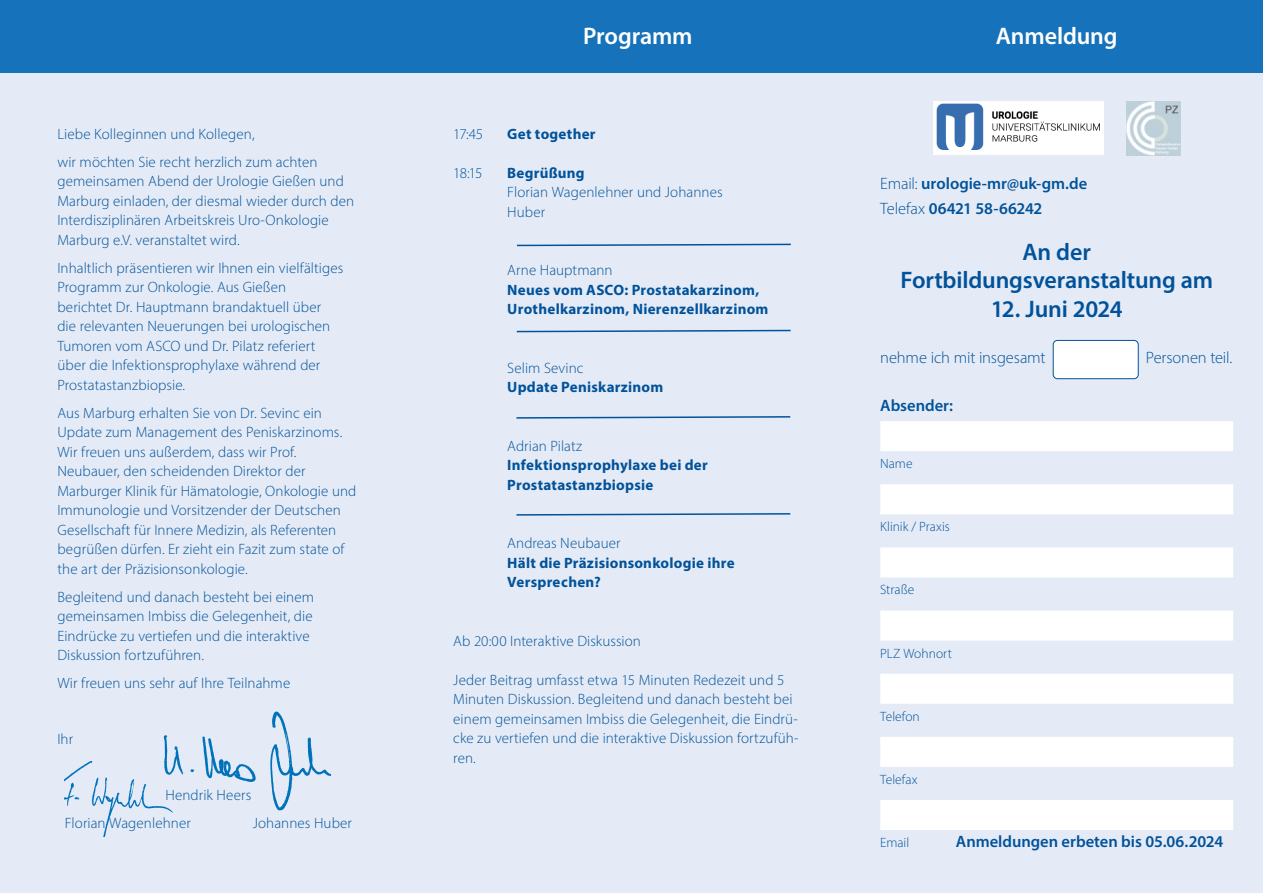
<style>
.page{position:relative;width:1263px;height:893px;background:#e5ebf6}
.page>*{position:absolute;margin:0;border:0;box-sizing:border-box;transform-origin:0 0}
.Text{font:600 24px/28.5px "Myriad Pro";letter-spacing:-.01em;color:#01529a;text-align:center}
.Text-2{font:600 24px "Myriad Pro";letter-spacing:-.01em;color:#fff}
.Text-3{font:600 16.5px "Myriad Pro";color:#01529a}
.Text-4{font:300 16.5px "Myriad Pro";letter-spacing:-.01em;color:#01529a}
.Text-5{font:300 15px/19.5px "Myriad Pro";letter-spacing:.005em;color:#01529a}
.Text-6{font:700 15px/19.5px "Myriad Pro";letter-spacing:.015em;color:#01529a}
.Text-7{font:300 13.5px "Myriad Pro";color:#01529a}
.s1{font-weight:300}
</style>
<div class="page">
<div style="left:880px;top:421px;width:353px;height:30px;background:#fff"></div>
<div style="left:880px;top:484px;width:353px;height:30px;background:#fff"></div>
<div style="left:880px;top:547px;width:353px;height:30px;background:#fff"></div>
<div style="left:880px;top:611px;width:353px;height:30px;background:#fff"></div>
<div style="left:880px;top:674px;width:353px;height:30px;background:#fff"></div>
<div style="left:880px;top:737px;width:353px;height:30px;background:#fff"></div>
<div style="left:880px;top:800px;width:353px;height:30px;background:#fff"></div>
<div style="left:1053px;top:340px;width:85px;height:39px;background:#fff;border-radius:4px"></div>
<div style="left:1053px;top:340px;width:85px;height:39px;border:1px solid #01529a;border-radius:4px"></div>
<div style="left:0;top:0;width:1263px;height:72px;background:#1672ba"></div>
<img style="left:933px;top:101px;width:170px;height:54px">
<img style="left:1126px;top:101px;width:54px;height:54px">
<img style="left:270px;top:711px;width:62px;height:100px">
<img style="left:64px;top:761px;width:108px;height:76px">
<img style="left:147px;top:735px;width:109px;height:56px">
<svg style="left:516px;top:329px;width:275px;height:4px"></svg>
<svg style="left:516px;top:243px;width:275px;height:4px"></svg>
<svg style="left:516px;top:513px;width:275px;height:3px"></svg>
<svg style="left:516px;top:416px;width:275px;height:3px"></svg>
<p class="Text-5" style="left:57px;top:124px;width:199px">Liebe Kolleginnen und Kollegen,</p>
<p class="Text-5" style="left:57px;top:152px;width:298px">wir möchten Sie recht herzlich zum achten gemeinsamen Abend der Urologie Gießen und Marburg einladen, der diesmal wieder durch den Interdisziplinären Arbeitskreis Uro-Onkologie Marburg e.V. veranstaltet wird.</p>
<p class="Text-5" style="left:57px;top:258px;width:288px">Inhaltlich präsentieren wir Ihnen ein vielfältiges Programm zur Onkologie. Aus Gießen berichtet Dr. Hauptmann brandaktuell über die relevanten Neuerungen bei urologischen Tumoren vom ASCO und Dr. Pilatz referiert über die Infektionsprophylaxe während der Prostatastanzbiopsie.</p>
<p class="Text-5" style="left:57px;top:403px;width:301px">Aus Marburg erhalten Sie von Dr. Sevinc ein Update zum Management des Peniskarzinoms.<br>Wir freuen uns außerdem, dass wir Prof.<br>Neubauer, den scheidenden Direktor der Marburger Klinik für Hämatologie, Onkologie und Immunologie und Vorsitzender der Deutschen Gesellschaft für Innere Medizin, als Referenten begrüßen dürfen. Er zieht ein Fazit zum state of the art der Präzisionsonkologie.</p>
<p class="Text-5" style="left:57px;top:587px;width:258px">Begleitend und danach besteht bei einem gemeinsamen Imbiss die Gelegenheit, die Eindrücke zu vertiefen und die interaktive Diskussion fortzuführen.</p>
<p class="Text-5" style="left:57px;top:673px;width:234px">Wir freuen uns sehr auf Ihre Teilnahme</p>
<p class="Text-5" style="left:57px;top:729px;width:17px">Ihr</p>
<p class="Text-5" style="left:165px;top:785px;width:87px">Hendrik Heers</p>
<p class="Text-5" style="left:65px;top:813px;width:128px">Florian Wagenlehner</p>
<p class="Text-5" style="left:253px;top:813px;width:101px">Johannes Huber</p>
<p class="Text-2" style="left:583px;top:21px;width:111px">Programm</p>
<p class="Text-2" style="left:996px;top:21px;width:123px">Anmeldung</p>
<p class="Text-5" style="left:453px;top:124px;width:31px">17:45</p>
<p class="Text-6" style="left:507px;top:124px;width:90px">Get together</p>
<p class="Text-5" style="left:453px;top:163px;width:31px">18:15</p>
<p class="Text-6" style="left:507px;top:163px;width:79px">Begrüßung</p>
<p class="Text-5" style="left:507px;top:182px;width:217px">Florian Wagenlehner und Johannes<br>Huber</p>
<p class="Text-5" style="left:507px;top:260px;width:107px">Arne Hauptmann</p>
<p class="Text-6" style="left:507px;top:280px;width:263px">Neues vom ASCO: Prostatakarzinom,<br>Urothelkarzinom, Nierenzellkarzinom</p>
<p class="Text-5" style="left:507px;top:358px;width:78px">Selim Sevinc</p>
<p class="Text-6" style="left:507px;top:377px;width:158px">Update Peniskarzinom</p>
<p class="Text-5" style="left:507px;top:436px;width:76px">Adrian Pilatz</p>
<p class="Text-6" style="left:507px;top:455px;width:202px">Infektionsprophylaxe bei der<br>Prostatastanzbiopsie</p>
<p class="Text-5" style="left:507px;top:533px;width:115px">Andreas Neubauer</p>
<p class="Text-6" style="left:507px;top:553px;width:229px">Hält die Präzisionsonkologie ihre</p>
<p class="Text-6" style="left:507px;top:572px;width:95px">Versprechen?</p>
<p class="Text-5" style="left:453px;top:631px;width:189px">Ab 20:00 Interaktive Diskussion</p>
<p class="Text-5" style="left:453px;top:670px;width:347px">Jeder Beitrag umfasst etwa 15 Minuten Redezeit und 5<br>Minuten Diskussion. Begleitend und danach besteht bei einem gemeinsamen Imbiss die Gelegenheit, die Eindrü&shy;cke zu vertiefen und die interaktive Diskussion fortzufüh&shy;ren.</p>
<p class="Text-3" style="left:880px;top:173px;width:208px"><span class="s1">Email:</span> urologie-mr@uk-gm.de</p>
<p class="Text-3" style="left:880px;top:198px;width:164px"><span class="s1">Telefax</span> 06421 58-66242</p>
<p class="Text" style="left:900px;top:237px;width:314px">An der<br>Fortbildungsveranstaltung am</p>
<p class="Text" style="left:991px;top:294px;width:133px">12. Juni 2024</p>
<p class="Text-4" style="left:880px;top:348px;width:167px">nehme ich mit insgesamt</p>
<p class="Text-4" style="left:1146px;top:348px;width:88px">Personen teil.</p>
<p class="Text-3" style="left:880px;top:395px;width:74px">Absender:</p>
<p class="Text-7" style="left:880px;top:456px;width:34px">Name</p>
<p class="Text-7" style="left:880px;top:519px;width:71px">Klinik / Praxis</p>
<p class="Text-7" style="left:880px;top:582px;width:36px">Straße</p>
<p class="Text-7" style="left:880px;top:645px;width:73px">PLZ Wohnort</p>
<p class="Text-7" style="left:880px;top:708px;width:41px">Telefon</p>
<p class="Text-7" style="left:880px;top:771px;width:39px">Telefax</p>
<p class="Text-7" style="left:880px;top:834px;width:30px">Email</p>
<p class="Text-3" style="left:956px;top:831px;width:269px">Anmeldungen erbeten bis 05.06.2024</p>
</div>
